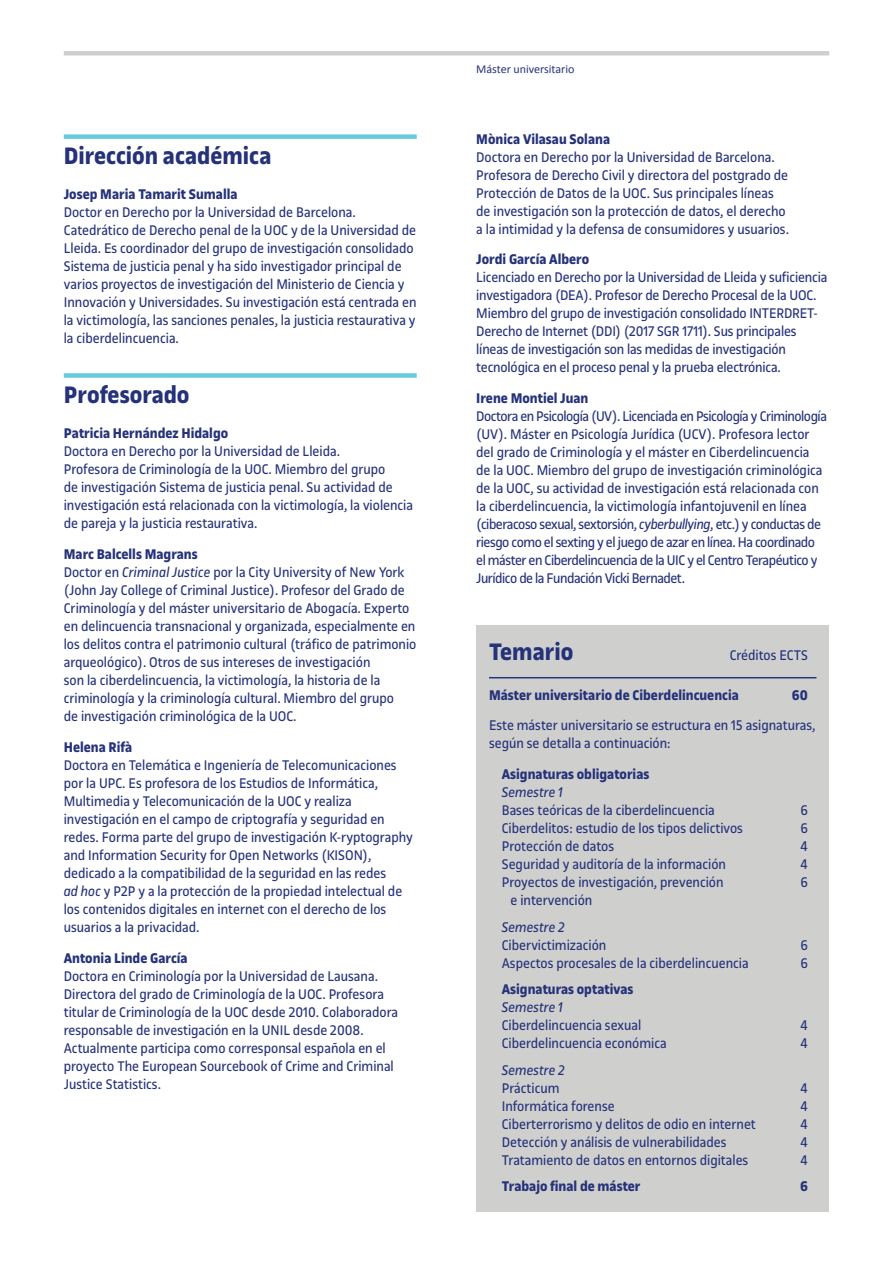
<style>
.page{position:relative;width:893px;height:1263px;background:#fff}
.page>*{position:absolute;margin:0;border:0;box-sizing:border-box;transform-origin:0 0}
.t1{font:700 25.5px "UOC Sans";color:#253279}
.t2{font:15px/18px "UOC Sans";color:#253279}
.t3{font:700 15px "UOC Sans";color:#253279}
.t4{font:italic 15px "UOC Sans";color:#253279}
.t5{font:12px "Calibri";color:#253279}
.s1{font-weight:700}
.s2{font-style:italic}
</style>
<div class="page">
<div style="left:64px;top:51px;width:765px;height:5px;background:#cfd0ce"></div>
<div style="left:476px;top:625px;width:353px;height:587px;background:#cfd0ce"></div>
<div style="left:64px;top:134px;width:353px;height:5px;background:#67cbdf"></div>
<div style="left:64px;top:373px;width:353px;height:5px;background:#67cbdf"></div>
<hr style="left:489px;top:677px;width:327px;height:1px;background:#253279">
<h1 class="t1" style="left:64px;top:142px;width:209px">Dirección académica</h1>
<p class="t3" style="left:64px;top:186px;width:175px">Josep Maria Tamarit Sumalla</p>
<p class="t2" style="left:64px;top:204px;width:354px">Doctor en Derecho por la Universidad de Barcelona.<br>Catedrático de Derecho penal de la UOC y de la Universidad de Lleida. Es coordinador del grupo de investigación consolidado Sistema de justicia penal y ha sido investigador principal de varios proyectos de investigación del Ministerio de Ciencia y Innovación y Universidades. Su investigación está centrada en la victimología, las sanciones penales, la justicia restaurativa y la ciberdelincuencia.</p>
<h1 class="t1" style="left:64px;top:380px;width:127px">Profesorado</h1>
<p class="t3" style="left:64px;top:425px;width:166px">Patricia Hernández Hidalgo</p>
<p class="t2" style="left:64px;top:442px;width:351px">Doctora en Derecho por la Universidad de Lleida.<br>Profesora de Criminología de la UOC. Miembro del grupo<br>de investigación Sistema de justicia penal. Su actividad de investigación está relacionada con la victimología, la violencia de pareja y la justicia restaurativa.</p>
<p class="t2" style="left:64px;top:545px;width:354px"><span class="s1">Marc Balcells Magrans<br></span>Doctor en <span class="s2">Criminal Justice</span> por la City University of New York (John Jay College of Criminal Justice). Profesor del Grado de Criminología y del máster universitario de Abogacía. Experto en delincuencia transnacional y organizada, especialmente en los delitos contra el patrimonio cultural (tráfico de patrimonio arqueológico). Otros de sus intereses de investigación<br>son la ciberdelincuencia, la victimología, la historia de la criminología y la criminología cultural. Miembro del grupo<br>de investigación criminológica de la UOC.</p>
<p class="t3" style="left:64px;top:738px;width:70px">Helena Rifà</p>
<p class="t2" style="left:64px;top:756px;width:351px">Doctora en Telemática e Ingeniería de Telecomunicaciones por la UPC. Es profesora de los Estudios de Informática, Multimedia y Telecomunicación de la UOC y realiza investigación en el campo de criptografía y seguridad en redes. Forma parte del grupo de investigación K-ryptography and Information Security for Open Networks (KISON), dedicado a la compatibilidad de la seguridad en las redes<br><span class="s2">ad hoc</span> y P2P y a la protección de la propiedad intelectual de los contenidos digitales en internet con el derecho de los usuarios a la privacidad.</p>
<p class="t3" style="left:64px;top:949px;width:125px">Antonia Linde García</p>
<p class="t2" style="left:64px;top:967px;width:336px">Doctora en Criminología por la Universidad de Lausana.<br>Directora del grado de Criminología de la UOC. Profesora titular de Criminología de la UOC desde 2010. Colaboradora responsable de investigación en la UNIL desde 2008.<br>Actualmente participa como corresponsal española en el proyecto The European Sourcebook of Crime and Criminal Justice Statistics.</p>
<p class="t5" style="left:476px;top:61px;width:100px">Máster universitario</p>
<p class="t3" style="left:476px;top:130px;width:135px">Mònica Vilasau Solana</p>
<p class="t2" style="left:476px;top:148px;width:314px">Doctora en Derecho por la Universidad de Barcelona.<br>Profesora de Derecho Civil y directora del postgrado de Protección de Datos de la UOC. Sus principales líneas de investigación son la protección de datos, el derecho a la intimidad y la defensa de consumidores y usuarios.</p>
<p class="t3" style="left:476px;top:251px;width:114px">Jordi García Albero</p>
<p class="t2" style="left:476px;top:269px;width:353px">Licenciado en Derecho por la Universidad de Lleida y suficiencia investigadora (DEA). Profesor de Derecho Procesal de la UOC.<br>Miembro del grupo de investigación consolidado INTERDRET-Derecho de Internet (DDI) (2017 SGR 1711). Sus principales líneas de investigación son las medidas de investigación tecnológica en el proceso penal y la prueba electrónica.</p>
<p class="t3" style="left:476px;top:390px;width:114px">Irene Montiel Juan</p>
<p class="t2" style="left:476px;top:407px;width:352px">Doctora en Psicología (UV). Licenciada en Psicología y Criminología (UV). Máster en Psicología Jurídica (UCV). Profesora lector del grado de Criminología y el máster en Ciberdelincuencia de la UOC. Miembro del grupo de investigación criminológica de la UOC, su actividad de investigación está relacionada con la ciberdelincuencia, la victimología infantojuvenil en línea (ciberacoso sexual, sextorsión, <span class="s2">cyberbullying</span>, etc.) y conductas de riesgo como el sexting y el juego de azar en línea. Ha coordinado el máster en Ciberdelincuencia de la UIC y el Centro Terapéutico y Jurídico de la Fundación Vicki Bernadet.</p>
<h1 class="t1" style="left:489px;top:638px;width:86px">Temario</h1>
<p class="t2" style="left:730px;top:647px;width:80px">Créditos ECTS</p>
<p class="t3" style="left:489px;top:686px;width:251px">Máster universitario de Ciberdelincuencia</p>
<p class="t3" style="left:792px;top:686px;width:18px">60</p>
<p class="t2" style="left:489px;top:717px;width:328px">Este máster universitario se estructura en 15 asignaturas, según se detalla a continuación:</p>
<p class="t3" style="left:502px;top:766px;width:149px">Asignaturas obligatorias</p>
<p class="t4" style="left:502px;top:784px;width:63px">Semestre 1</p>
<p class="t2" style="left:502px;top:801px;width:215px">Bases teóricas de la ciberdelincuencia</p>
<p class="t2" style="left:800px;top:801px;width:9px">6</p>
<p class="t2" style="left:502px;top:819px;width:243px">Ciberdelitos: estudio de los tipos delictivos</p>
<p class="t2" style="left:800px;top:819px;width:9px">6</p>
<p class="t2" style="left:502px;top:837px;width:114px">Protección de datos</p>
<p class="t2" style="left:800px;top:837px;width:9px">4</p>
<p class="t2" style="left:502px;top:855px;width:226px">Seguridad y auditoría de la información</p>
<p class="t2" style="left:800px;top:855px;width:9px">4</p>
<p class="t2" style="left:502px;top:873px;width:223px">Proyectos de investigación, prevención</p>
<p class="t2" style="left:800px;top:873px;width:9px">6</p>
<p class="t2" style="left:511px;top:891px;width:83px">e intervención</p>
<p class="t4" style="left:502px;top:918px;width:65px">Semestre 2</p>
<p class="t2" style="left:502px;top:936px;width:106px">Cibervictimización</p>
<p class="t2" style="left:800px;top:936px;width:9px">6</p>
<p class="t2" style="left:502px;top:954px;width:248px">Aspectos procesales de la ciberdelincuencia</p>
<p class="t2" style="left:800px;top:954px;width:9px">6</p>
<p class="t3" style="left:502px;top:981px;width:133px">Asignaturas optativas</p>
<p class="t4" style="left:502px;top:999px;width:63px">Semestre 1</p>
<p class="t2" style="left:502px;top:1016px;width:141px">Ciberdelincuencia sexual</p>
<p class="t2" style="left:800px;top:1016px;width:9px">4</p>
<p class="t2" style="left:502px;top:1034px;width:166px">Ciberdelincuencia económica</p>
<p class="t2" style="left:800px;top:1034px;width:9px">4</p>
<p class="t4" style="left:502px;top:1061px;width:65px">Semestre 2</p>
<p class="t2" style="left:502px;top:1079px;width:59px">Prácticum</p>
<p class="t2" style="left:800px;top:1079px;width:9px">4</p>
<p class="t2" style="left:502px;top:1097px;width:114px">Informática forense</p>
<p class="t2" style="left:800px;top:1097px;width:9px">4</p>
<p class="t2" style="left:502px;top:1115px;width:256px">Ciberterrorismo y delitos de odio en internet</p>
<p class="t2" style="left:800px;top:1115px;width:9px">4</p>
<p class="t2" style="left:502px;top:1133px;width:226px">Detección y análisis de vulnerabilidades</p>
<p class="t2" style="left:800px;top:1133px;width:9px">4</p>
<p class="t2" style="left:502px;top:1151px;width:248px">Tratamiento de datos en entornos digitales</p>
<p class="t2" style="left:800px;top:1151px;width:9px">4</p>
<p class="t3" style="left:502px;top:1178px;width:140px">Trabajo final de máster</p>
<p class="t3" style="left:800px;top:1178px;width:9px">6</p>
</div>
